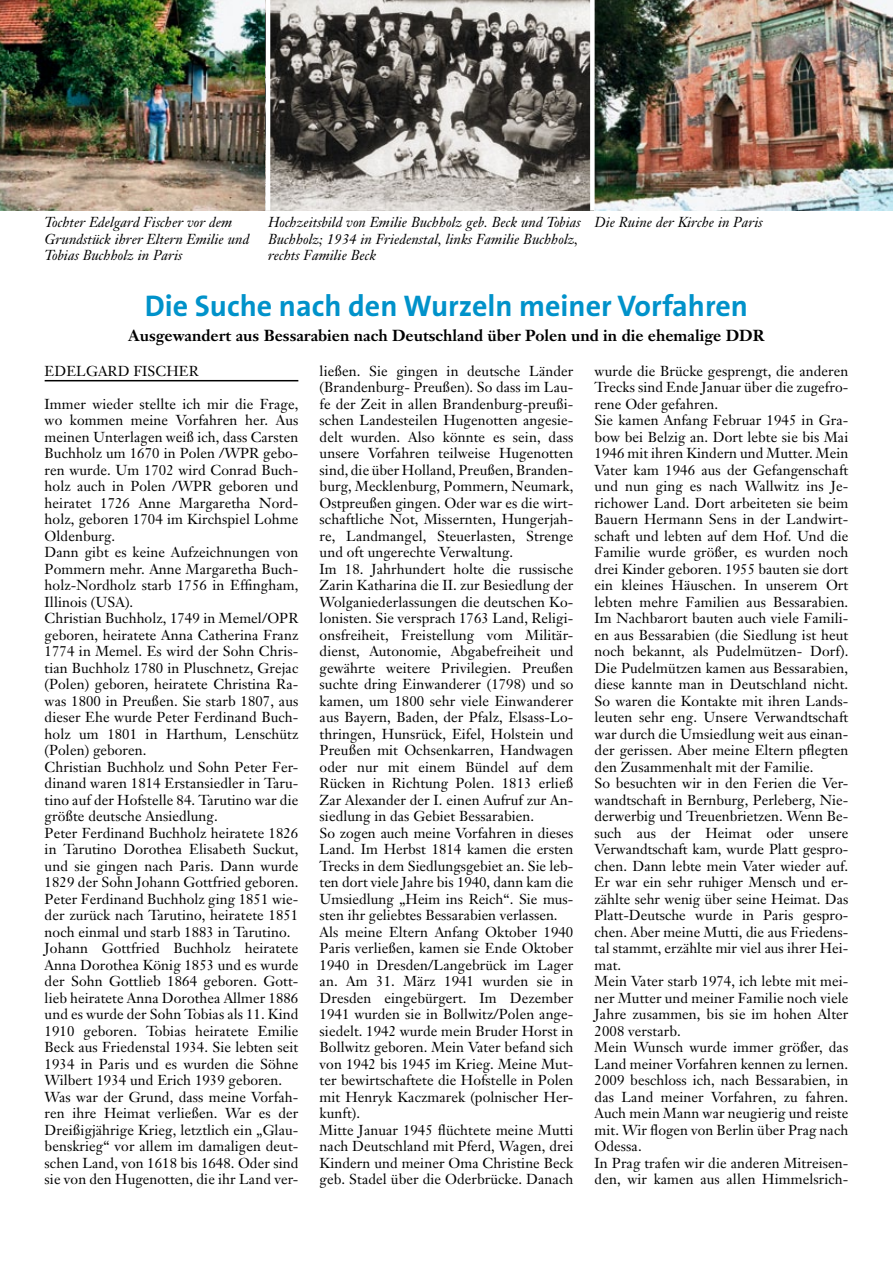
<style>
.page{position:relative;width:893px;height:1263px;background:#fff}
.page>*{position:absolute;margin:0;border:0;box-sizing:border-box;transform-origin:0 0}
.t1{font:700 30px "The Sans B7";color:#0092ca}
.t2{font:700 15.75px "Janson Text";color:#000}
.t3{font:14.25px/16.5px "Janson Text";letter-spacing:.005em;color:#000}
.t4{font:italic 14.25px/16.5px "Janson Text";letter-spacing:.005em;color:#000}
</style>
<div class="page">
<hr style="left:45px;top:380px;width:253px;height:1px;background:#000">
<img style="left:0;top:0;width:266px;height:211px">
<img style="left:270px;top:0;width:623px;height:211px">
<div style="left:590px;top:0;width:5px;height:211px;background:#fff"></div>
<p class="t4" style="left:45px;top:214px;width:189px">Tochter Edelgard Fischer vor dem</p>
<p class="t4" style="left:595px;top:214px;width:169px">Die Ruine der Kirche in Paris</p>
<p class="t4" style="left:45px;top:231px;width:206px">Grundstück ihrer Eltern Emilie und<br>Tobias Buchholz in Paris</p>
<p class="t4" style="left:268px;top:214px;width:314px">Hochzeitsbild von Emilie Buchholz geb. Beck und Tobias<br>Buchholz; 1934 in Friedenstal, links Familie Buchholz, rechts Familie Beck</p>
<h1 class="t1" style="left:145px;top:290px;width:605px">Die Suche nach den Wurzeln meiner Vorfahren</h1>
<p class="t2" style="left:129px;top:325px;width:637px">Ausgewandert aus Bessarabien nach Deutschland über Polen und in die ehemalige DDR</p>
<p class="t3" style="left:45px;top:362px;width:22px">Edelgard</p>
<p class="t3" style="left:133px;top:362px;width:20px">Fischer</p>
<p class="t3" style="left:45px;top:395px;width:255px">Immer wieder stellte ich mir die Frage, wo kommen meine Vorfahren her. Aus meinen Unterlagen weiß ich, dass Carsten Buchholz um 1670 in Polen /WPR gebo&shy;ren wurde. Um 1702 wird Conrad Buch&shy;holz auch in Polen /WPR geboren und heiratet 1726 Anne Margaretha Nord&shy;holz, geboren 1704 im Kirchspiel Lohme Oldenburg.<br>Dann gibt es keine Aufzeichnungen von Pommern mehr. Anne Margaretha Buch&shy;holz-Nordholz starb 1756 in Effingham, Illinois (USA).<br>Christian Buchholz, 1749 in Memel/OPR geboren, heiratete Anna Catherina Franz 1774 in Memel. Es wird der Sohn Chris&shy;tian Buchholz 1780 in Pluschnetz, Grejac (Polen) geboren, heiratete Christina Ra&shy;was 1800 in Preußen. Sie starb 1807, aus dieser Ehe wurde Peter Ferdinand Buch&shy;holz um 1801 in Harthum, Lenschütz (Polen) geboren.<br>Christian Buchholz und Sohn Peter Fer&shy;dinand waren 1814 Erstansiedler in Taru&shy;tino auf der Hofstelle 84. Tarutino war die größte deutsche Ansiedlung.<br>Peter Ferdinand Buchholz heiratete 1826 in Tarutino Dorothea Elisabeth Suckut, und sie gingen nach Paris. Dann wurde 1829 der Sohn Johann Gottfried geboren.<br>Peter Ferdinand Buchholz ging 1851 wie&shy;der zurück nach Tarutino, heiratete 1851 noch einmal und starb 1883 in Tarutino.<br>Johann Gottfried Buchholz heiratete Anna Dorothea König 1853 und es wurde der Sohn Gottlieb 1864 geboren. Gott&shy;lieb heiratete Anna Dorothea Allmer 1886 und es wurde der Sohn Tobias als 11. Kind 1910 geboren. Tobias heiratete Emilie Beck aus Friedenstal 1934. Sie lebten seit 1934 in Paris und es wurden die Söhne Wilbert 1934 und Erich 1939 geboren.<br>Was war der Grund, dass meine Vorfah&shy;ren ihre Heimat verließen. War es der Dreißigjährige Krieg, letztlich ein „Glau&shy;benskrieg“ vor allem im damaligen deut&shy;schen Land, von 1618 bis 1648. Oder sind sie von den Hugenotten, die ihr Land ver-</p>
<p class="t3" style="left:320px;top:362px;width:255px">ließen. Sie gingen in deutsche Länder (Brandenburg- Preußen). So dass im Lau&shy;fe der Zeit in allen Brandenburg-preußi&shy;schen Landesteilen Hugenotten angesie&shy;delt wurden. Also könnte es sein, dass unsere Vorfahren teilweise Hugenotten sind, die über Holland, Preußen, Branden&shy;burg, Mecklenburg, Pommern, Neumark, Ostpreußen gingen. Oder war es die wirt&shy;schaftliche Not, Missernten, Hungerjah&shy;re, Landmangel, Steuerlasten, Strenge und oft ungerechte Verwaltung.<br>Im 18. Jahrhundert holte die russische Zarin Katharina die II. zur Besiedlung der Wolganiederlassungen die deutschen Ko&shy;lonisten. Sie versprach 1763 Land, Religi&shy;onsfreiheit, Freistellung vom Militär&shy;dienst, Autonomie, Abgabefreiheit und gewährte weitere Privilegien. Preußen suchte dring Einwanderer (1798) und so kamen, um 1800 sehr viele Einwanderer aus Bayern, Baden, der Pfalz, Elsass-Lo&shy;thringen, Hunsrück, Eifel, Holstein und Preußen mit Ochsenkarren, Handwagen oder nur mit einem Bündel auf dem Rücken in Richtung Polen. 1813 erließ Zar Alexander der I. einen Aufruf zur An&shy;siedlung in das Gebiet Bessarabien.<br>So zogen auch meine Vorfahren in dieses Land. Im Herbst 1814 kamen die ersten Trecks in dem Siedlungsgebiet an. Sie leb&shy;ten dort viele Jahre bis 1940, dann kam die Umsiedlung „Heim ins Reich“. Sie mus&shy;sten ihr geliebtes Bessarabien verlassen.<br>Als meine Eltern Anfang Oktober 1940<br>Paris verließen, kamen sie Ende Oktober 1940 in Dresden/Langebrück im Lager an. Am 31. März 1941 wurden sie in Dresden eingebürgert. Im Dezember 1941 wurden sie in Bollwitz/Polen ange&shy;siedelt. 1942 wurde mein Bruder Horst in Bollwitz geboren. Mein Vater befand sich von 1942 bis 1945 im Krieg. Meine Mut&shy;ter bewirtschaftete die Hofstelle in Polen mit Henryk Kaczmarek (polnischer Her&shy;kunft).<br>Mitte Januar 1945 flüchtete meine Mutti nach Deutschland mit Pferd, Wagen, drei Kindern und meiner Oma Christine Beck geb. Stadel über die Oderbrücke. Danach</p>
<p class="t3" style="left:595px;top:362px;width:255px">wurde die Brücke gesprengt, die anderen Trecks sind Ende Januar über die zugefro&shy;rene Oder gefahren.<br>Sie kamen Anfang Februar 1945 in Gra&shy;bow bei Belzig an. Dort lebte sie bis Mai 1946 mit ihren Kindern und Mutter. Mein Vater kam 1946 aus der Gefangenschaft und nun ging es nach Wallwitz ins Je&shy;richower Land. Dort arbeiteten sie beim Bauern Hermann Sens in der Landwirt&shy;schaft und lebten auf dem Hof. Und die Familie wurde größer, es wurden noch drei Kinder geboren. 1955 bauten sie dort ein kleines Häuschen. In unserem Ort lebten mehre Familien aus Bessarabien.<br>Im Nachbarort bauten auch viele Famili&shy;en aus Bessarabien (die Siedlung ist heut noch bekannt, als Pudelmützen- Dorf).<br>Die Pudelmützen kamen aus Bessarabien, diese kannte man in Deutschland nicht.<br>So waren die Kontakte mit ihren Lands&shy;leuten sehr eng. Unsere Verwandtschaft war durch die Umsiedlung weit aus einan&shy;der gerissen. Aber meine Eltern pflegten den Zusammenhalt mit der Familie.<br>So besuchten wir in den Ferien die Ver&shy;wandtschaft in Bernburg, Perleberg, Nie&shy;derwerbig und Treuenbrietzen. Wenn Be&shy;such aus der Heimat oder unsere Verwandtschaft kam, wurde Platt gespro&shy;chen. Dann lebte mein Vater wieder auf.<br>Er war ein sehr ruhiger Mensch und er&shy;zählte sehr wenig über seine Heimat. Das Platt-Deutsche wurde in Paris gespro&shy;chen. Aber meine Mutti, die aus Friedens&shy;tal stammt, erzählte mir viel aus ihrer Hei&shy;mat.<br>Mein Vater starb 1974, ich lebte mit mei&shy;ner Mutter und meiner Familie noch viele Jahre zusammen, bis sie im hohen Alter 2008 verstarb.<br>Mein Wunsch wurde immer größer, das Land meiner Vorfahren kennen zu lernen.<br>2009 beschloss ich, nach Bessarabien, in das Land meiner Vorfahren, zu fahren.<br>Auch mein Mann war neugierig und reiste mit. Wir flogen von Berlin über Prag nach Odessa.<br>In Prag trafen wir die anderen Mitreisen&shy;den, wir kamen aus allen Himmelsrich-</p>
</div>
